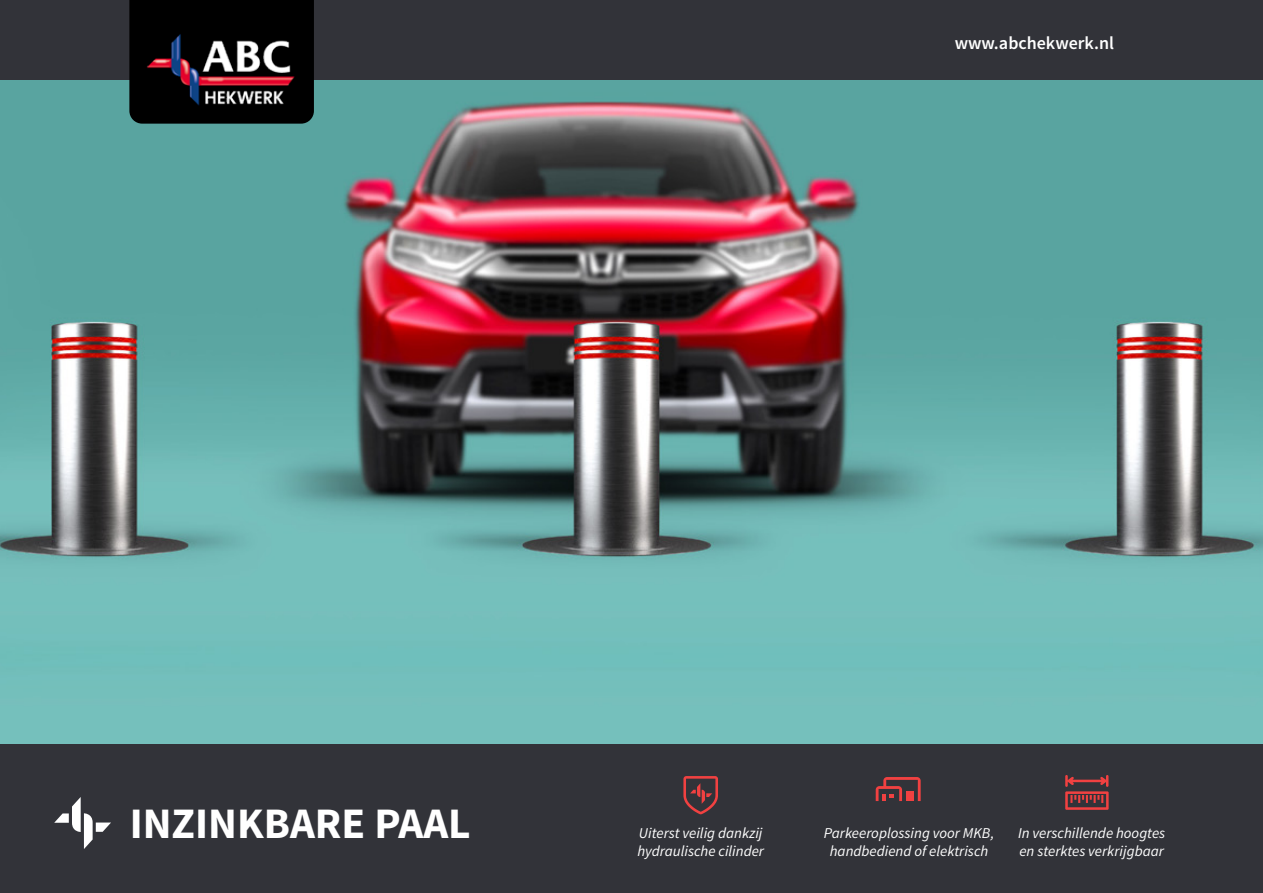
<style>
.page{position:relative;width:1263px;height:893px;background:#fff}
.page>*{position:absolute;margin:0;border:0;box-sizing:border-box;transform-origin:0 0}
.t1{font:700 43.5px "Source Sans Pro";color:#fff}
.t2{font:600 18px "Source Sans Pro";color:#fff}
.t3{font:italic 15px/18px "Source Sans Pro";color:#fff}
</style>
<div class="page">
<img style="left:0;top:79px;width:1263px;height:666px">
<div style="left:0;top:745px;width:1263px;height:148px;background:#323339"></div>
<div style="left:0;top:0;width:1263px;height:79px;background:#323339"></div>
<svg style="left:683px;top:776px;width:35px;height:38px"></svg>
<svg style="left:1065px;top:775px;width:43px;height:35px"></svg>
<svg style="left:876px;top:777px;width:45px;height:24px"></svg>
<div style="left:129px;top:0;width:185px;height:21px;background:#000"></div>
<img style="left:113px;top:21px;width:212px;height:103px">
<svg style="left:54px;top:797px;width:57px;height:52px"></svg>
<p class="t2" style="left:955px;top:32px;width:161px">www.abchekwerk.nl</p>
<h1 class="t1" style="left:130px;top:796px;width:342px">INZINKBARE PAAL</h1>
<p class="t3" style="left:637px;top:824px;width:128px">Uiterst veilig dankzij hydraulische cilinder</p>
<p class="t3" style="left:824px;top:824px;width:172px;text-align:center">Parkeeroplossing voor MKB, handbediend of elektrisch</p>
<p class="t3" style="left:1018px;top:824px;width:149px">In verschillende hoogtes en sterktes verkrijgbaar</p>
</div>
